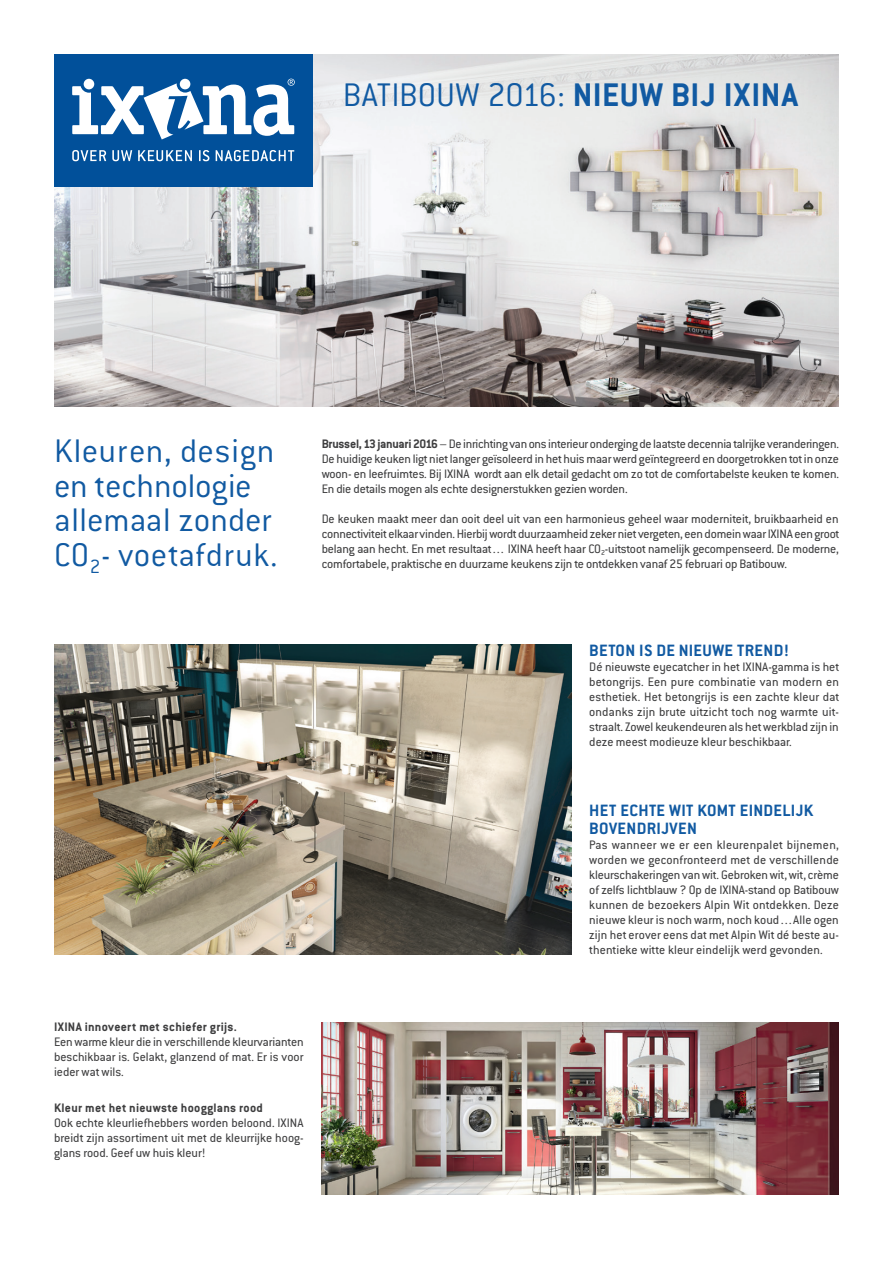
<style>
.page{position:relative;width:893px;height:1263px;background:#fff}
.page>*{position:absolute;margin:0;border:0;box-sizing:border-box;transform-origin:0 0}
.t1{font:300 36px/34.5px "Conduit ITC Std";letter-spacing:.005em;color:#115aa2}
.t2{font:700 18px/18px "Conduit ITC Std";letter-spacing:.02em;color:#115aa2}
.t3{font:13.5px/15px "Conduit ITC Std";color:#3e3e3f;text-align:justify}
.t4{font:700 13.5px "Conduit ITC Std";letter-spacing:.02em;color:#3e3e3f}
.s1{font-weight:700}
</style>
<div class="page">
<img style="left:54px;top:644px;width:517px;height:310px">
<img style="left:322px;top:1023px;width:517px;height:171px">
<img style="left:54px;top:54px;width:785px;height:352px">
<div style="left:54px;top:54px;width:259px;height:132px;background:#01509a"></div>
<svg style="left:72px;top:79px;width:223px;height:60px"></svg>
<svg style="left:72px;top:150px;width:34px;height:11px"></svg>
<svg style="left:112px;top:150px;width:20px;height:11px"></svg>
<svg style="left:138px;top:150px;width:54px;height:11px"></svg>
<svg style="left:199px;top:150px;width:10px;height:11px"></svg>
<svg style="left:216px;top:150px;width:78px;height:11px"></svg>
<h1 class="t1" style="left:343px;top:77px;width:457px">BATIBOUW 2016: <span class="s1">NIEUW BIJ IXINA</span></h1>
<h1 class="t1" style="left:54px;top:433px;width:225px">Kleuren, design en technologie allemaal zonder<br>CO<sub>2</sub>- voetafdruk.</h1>
<p class="t3" style="left:322px;top:436px;width:519px"><span class="s1">Brussel, 13 januari 2016</span> – De inrichting van ons interieur onderging de laatste decennia talrijke veranderingen.<br>De huidige keuken ligt niet langer geïsoleerd in het huis maar werd geïntegreerd en doorgetrokken tot in onze woon- en leefruimtes. Bij IXINA wordt aan elk detail gedacht om zo tot de comfortabelste keuken te komen.<br>En die details mogen als echte designerstukken gezien worden.</p>
<p class="t3" style="left:322px;top:511px;width:519px">De keuken maakt meer dan ooit deel uit van een harmonieus geheel waar moderniteit, bruikbaarheid en connectiviteit elkaar vinden. Hierbij wordt duurzaamheid zeker niet vergeten, een domein waar IXINA een groot belang aan hecht. En met resultaat… IXINA heeft haar CO<sub>2</sub>-uitstoot namelijk gecompenseerd. De moderne, comfortabele, praktische en duurzame keukens zijn te ontdekken vanaf 25 februari op Batibouw.</p>
<h2 class="t2" style="left:589px;top:640px;width:202px">BETON IS DE NIEUWE TREND!</h2>
<p class="t3" style="left:589px;top:658px;width:251px">Dé nieuwste eyecatcher in het IXINA-gamma is het betongrijs. Een pure combinatie van modern en esthetiek. Het betongrijs is een zachte kleur dat ondanks zijn brute uitzicht toch nog warmte uit&shy;straalt. Zowel keukendeuren als het werkblad zijn in deze meest modieuze kleur beschikbaar.</p>
<p class="t4" style="left:54px;top:1019px;width:184px">IXINA innoveert met schiefer grijs.</p>
<p class="t3" style="left:54px;top:1034px;width:251px">Een warme kleur die in verschillende kleurvarianten beschikbaar is. Gelakt, glanzend of mat. Er is voor ieder wat wils.</p>
<p class="t4" style="left:54px;top:1100px;width:210px">Kleur met het nieuwste hoogglans rood</p>
<p class="t3" style="left:54px;top:1115px;width:251px">Ook echte kleurliefhebbers worden beloond. IXINA breidt zijn assortiment uit met de kleurrijke hoog&shy;glans rood. Geef uw huis kleur!</p>
<h2 class="t2" style="left:589px;top:801px;width:225px">HET ECHTE WIT KOMT EINDELIJK<br>BOVENDRIJVEN</h2>
<p class="t3" style="left:589px;top:837px;width:251px">Pas wanneer we er een kleurenpalet bijnemen, worden we geconfronteerd met de verschillende kleurschakeringen van wit. Gebroken wit, wit, crème of zelfs lichtblauw ? Op de IXINA-stand op Batibouw kunnen de bezoekers Alpin Wit ontdekken. Deze nieuwe kleur is noch warm, noch koud…Alle ogen zijn het erover eens dat met Alpin Wit dé beste au&shy;thentieke witte kleur eindelijk werd gevonden.</p>
</div>
